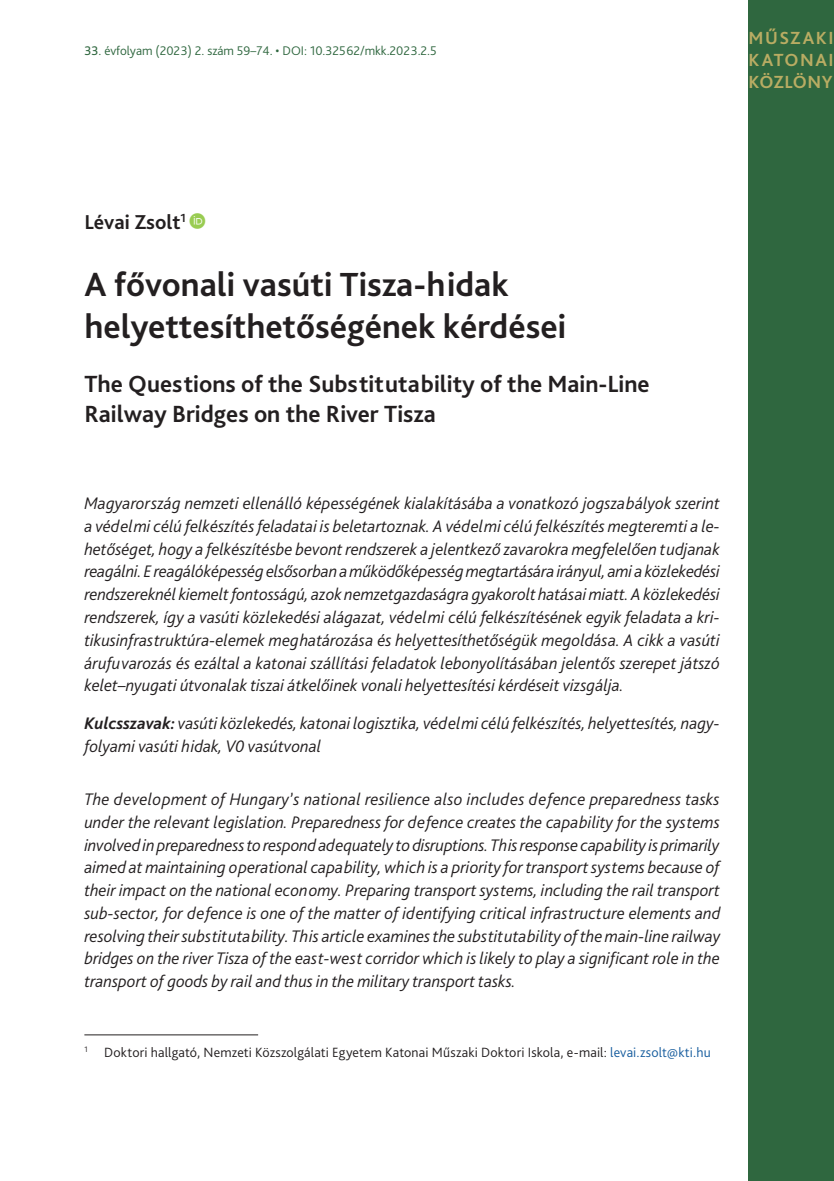
<style>
.page{position:relative;width:834px;height:1181px;background:#fff}
.page>*{position:absolute;margin:0;border:0;box-sizing:border-box;transform-origin:0 0}
.Tanulmánycím{font:700 35px/42px "Bliss Pro";color:#231f20}
.Tanulmánycím_angol{font:700 24.5px/29.4px "Bliss Pro";color:#231f20}
.Szerző{font:700 21px "Bliss Pro";color:#231f20}
.MR___Cím{font:700 18.38px "Bliss Pro";letter-spacing:.065em;color:#b9ac63}
.MR___Cím-2{font:700 18.38px "Bliss Pro";letter-spacing:.015em;color:#b9ac63}
.Absztrakt__szöveg{font:italic 300 17.5px/22.8px "Bliss Pro";color:#231f20;text-align:justify}
.Absztakt__keywords{font:italic 300 17.5px/22.8px "Bliss Pro";color:#231f20}
.Lábjegyzet{font:300 14px "Bliss Pro";letter-spacing:.02em;color:#231f20}
.Fejléc_jobb{font:300 13.12px "Bliss Pro";color:#2f673f}
.s1{font-weight:400}
.s2{font-family:"Orcidfont";font-weight:400;color:#99cc52}
.s3{font-weight:700}
.s4{color:#175d9e}
</style>
<div class="page">
<div style="left:748px;top:0;width:85px;height:1181px;background:#2f673f"></div>
<hr style="left:84px;top:1034px;width:174px;height:1px;background:#231f20">
<p class="Fejléc_jobb" style="left:84px;top:42px;width:354px"><span class="s1">33</span>. évfolyam (2023) 2. szám 59–74. • DOI: 10.32562/mkk.2023.2.5</p>
<p class="MR___Cím" style="left:748px;top:27px;width:86px">MŰSZAKI</p>
<p class="MR___Cím" style="left:748px;top:49px;width:87px">KATONAI</p>
<p class="MR___Cím-2" style="left:748px;top:71px;width:85px">KÖZLÖNY</p>
<p class="Szerző" style="left:84px;top:209px;width:123px">Lévai Zsolt<sup>1</sup> <span class="s2">¤</span></p>
<p class="Tanulmánycím" style="left:84px;top:262px;width:483px">A fővonali vasúti Tisza-hidak helyettesíthetőségének kérdései</p>
<p class="Tanulmánycím_angol" style="left:84px;top:369px;width:566px">The Questions of the Substitutability of the Main-Line<br>Railway Bridges on the River Tisza</p>
<p class="Absztrakt__szöveg" style="left:84px;top:491px;width:637px">Magyarország nemzeti ellenálló képességének kialakításába a vonatkozó jogszabályok szerint a védelmi célú felkészítés feladatai is beletartoznak. A védelmi célú felkészítés megteremti a le&shy;hetőséget, hogy a felkészítésbe bevont rendszerek a jelentkező zavarokra megfelelően tudjanak reagálni. E reagálóképesség elsősorban aműködőképesség megtartására irányul, ami a közlekedési rendszereknél kiemelt fontosságú, azok nemzetgazdaságra gyakorolt hatásai miatt. Aközlekedési rendszerek, így a vasúti közlekedési alágazat, védelmi célú felkészítésének egyik feladata a kri&shy;tikusinfrastruktúra-elemek meghatározása és helyettesíthetőségük megoldása. A cikk a vasúti árufuvarozás és ezáltal a katonai szállítási feladatok lebonyolításában jelentős szerepet játszó kelet–nyugati útvonalak tiszai átkelőinek vonali helyettesítési kérdéseit vizsgálja.</p>
<p class="Absztakt__keywords" style="left:84px;top:711px;width:636px"><span class="s3">Kulcsszavak:</span> vasúti közlekedés, katonai logisztika, védelmi célú felkészítés, helyettesítés, nagy&shy;folyami vasúti hidak, V0 vasútvonal</p>
<p class="Absztrakt__szöveg" style="left:84px;top:787px;width:637px">The development of Hungary’s national resilience also includes defence preparedness tasks under the relevant legislation. Preparedness for defence creates the capability for the systems involved in preparedness to respond adequately to disruptions. This response capability is primarily aimed at maintaining operational capability, which is a priority for transport systems because of their impact on the national economy. Preparing transport systems, including the rail transport sub-sector, for defence is one of the matter of identifying critical infrastructure elements and resolving their substitutability. This article examines the substitutability of the main-line railway bridges on the river Tisza of the east-west corridor which is likely to play a significant role in the transport of goods by rail and thus in the military transport tasks.</p>
<p class="Lábjegyzet" style="left:84px;top:1043px;width:628px"><sup>1</sup> Doktori hallgató, Nemzeti Közszolgálati Egyetem Katonai Műszaki Doktori Iskola, e-mail: <span class="s4">levai.zsolt@kti.hu</span></p>
</div>
